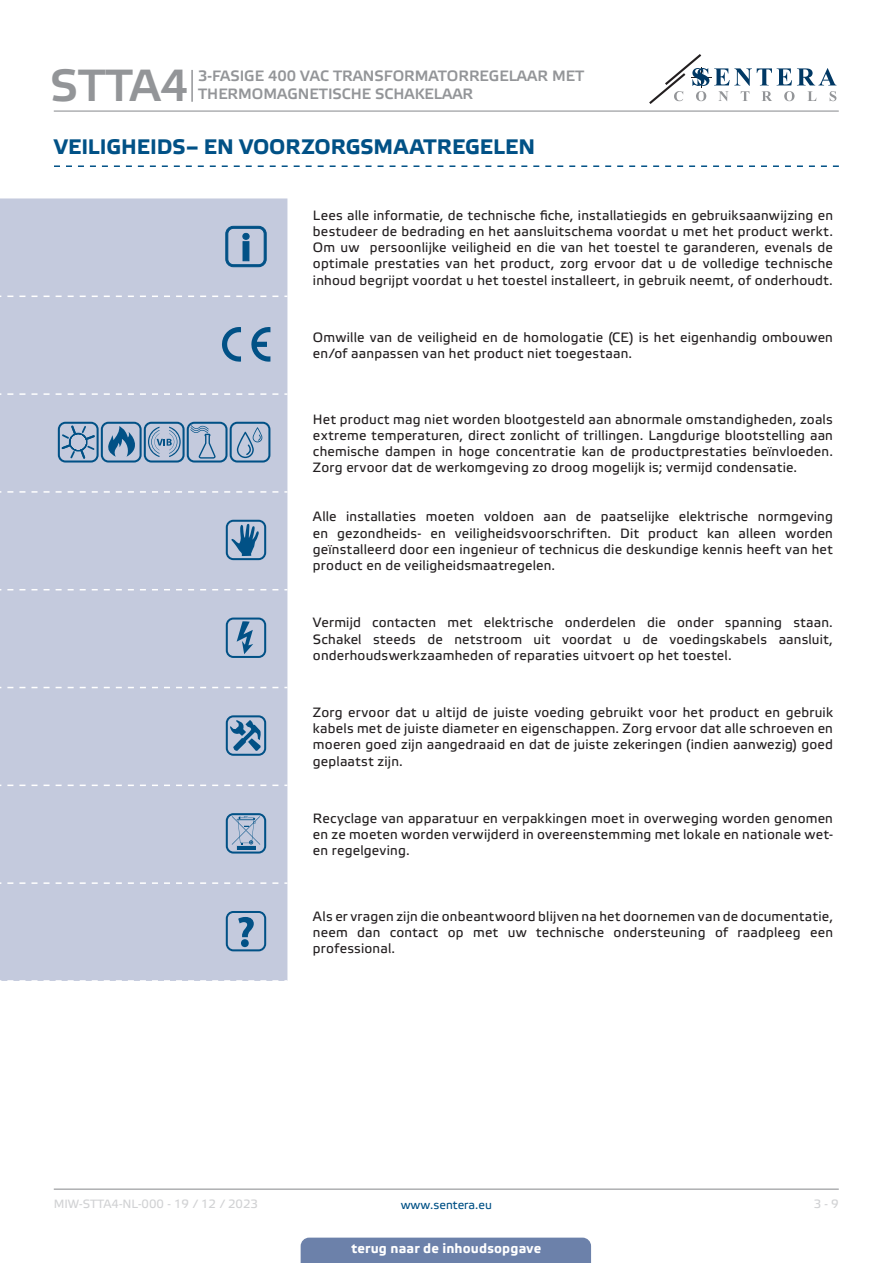
<style>
.page{position:relative;width:893px;height:1263px;background:#fff}
.page>*{position:absolute;margin:0;border:0;box-sizing:border-box;transform-origin:0 0}
.t1{font:45px "Etelka Medium Pro";color:#939598}
.t2{font:700 21px "Etelka Text Pro";color:#015186}
.t3{font:15px/18px "Etelka Medium Pro";color:#939598}
.table_text{font:13.5px/16.2px "Etelka Text Pro";letter-spacing:.015em;color:#231f20;text-align:justify}
.t4{font:700 13.5px "Etelka Text Pro";letter-spacing:.01em;color:#fff}
.t5{font:12px "Etelka Text Pro";color:#d1d2d4}
.t6{font:12px "Etelka Text Pro";color:#015186}
</style>
<div class="page">
<hr style="left:54px;top:111px;width:785px;height:1px;background:#939598">
<hr style="left:54px;top:1188px;width:785px;height:2px;background:#939598">
<svg style="left:649px;top:54px;width:187px;height:50px"></svg>
<div style="left:301px;top:1237px;width:290px;height:26px;background:#6c81aa"></div>
<hr style="left:191px;top:70px;width:2px;height:32px;background:#939598">
<svg style="left:54px;top:165px;width:785px;height:2px"></svg>
<div style="left:0;top:198px;width:287px;height:783px;background:#c4cadd"></div>
<svg style="left:7px;top:296px;width:280px;height:1px"></svg>
<svg style="left:7px;top:393px;width:280px;height:2px"></svg>
<svg style="left:7px;top:491px;width:280px;height:2px"></svg>
<svg style="left:7px;top:589px;width:280px;height:1px"></svg>
<svg style="left:7px;top:687px;width:280px;height:1px"></svg>
<svg style="left:7px;top:784px;width:280px;height:2px"></svg>
<svg style="left:7px;top:882px;width:280px;height:2px"></svg>
<svg style="left:7px;top:980px;width:280px;height:1px"></svg>
<svg style="left:226px;top:226px;width:40px;height:41px;background:#82a1bf"></svg>
<svg style="left:221px;top:327px;width:20px;height:35px"></svg>
<svg style="left:251px;top:326px;width:19px;height:36px"></svg>
<svg style="left:58px;top:422px;width:212px;height:40px;background:#8ca7c4"></svg>
<svg style="left:226px;top:520px;width:40px;height:40px;background:#7196b8"></svg>
<svg style="left:226px;top:617px;width:40px;height:41px;background:#87a4c2"></svg>
<svg style="left:226px;top:715px;width:40px;height:41px;background:#7197b8"></svg>
<svg style="left:226px;top:813px;width:40px;height:40px;background:#8da7c4"></svg>
<svg style="left:226px;top:911px;width:40px;height:40px;background:#89a5c2"></svg>
<h1 class="t1" style="left:50px;top:61px;width:140px">STTA4</h1>
<p class="t3" style="left:198px;top:67px;width:388px">3-FASIGE 400 VAC TRANSFORMATORREGELAAR MET<br>THERMOMAGNETISCHE SCHAKELAAR</p>
<p class="t2" style="left:54px;top:135px;width:483px">VEILIGHEIDS– EN VOORZORGSMAATREGELEN</p>
<p class="table_text" style="left:313px;top:208px;width:522px">Lees alle informatie, de technische fiche, installatiegids en gebruiksaanwijzing en bestudeer de bedrading en het aansluitschema voordat u met het product werkt.<br>Om uw persoonlijke veiligheid en die van het toestel te garanderen, evenals de optimale prestaties van het product, zorg ervoor dat u de volledige technische inhoud begrijpt voordat u het toestel installeert, in gebruik neemt, of onderhoudt.</p>
<p class="table_text" style="left:313px;top:330px;width:521px">Omwille van de veiligheid en de homologatie (CE) is het eigenhandig ombouwen en/of aanpassen van het product niet toegestaan.</p>
<p class="table_text" style="left:313px;top:412px;width:521px">Het product mag niet worden blootgesteld aan abnormale omstandigheden, zoals extreme temperaturen, direct zonlicht of trillingen. Langdurige blootstelling aan chemische dampen in hoge concentratie kan de productprestaties beïnvloeden.<br>Zorg ervoor dat de werkomgeving zo droog mogelijk is; vermijd condensatie.</p>
<p class="table_text" style="left:313px;top:509px;width:521px">Alle installaties moeten voldoen aan de paatselijke elektrische normgeving en gezondheids- en veiligheidsvoorschriften. Dit product kan alleen worden geïnstalleerd door een ingenieur of technicus die deskundige kennis heeft van het product en de veiligheidsmaatregelen.</p>
<p class="table_text" style="left:313px;top:615px;width:521px">Vermijd contacten met elektrische onderdelen die onder spanning staan.<br>Schakel steeds de netstroom uit voordat u de voedingskabels aansluit, onderhoudswerkzaamheden of reparaties uitvoert op het toestel.</p>
<p class="table_text" style="left:313px;top:705px;width:521px">Zorg ervoor dat u altijd de juiste voeding gebruikt voor het product en gebruik kabels met de juiste diameter en eigenschappen. Zorg ervoor dat alle schroeven en moeren goed zijn aangedraaid en dat de juiste zekeringen (indien aanwezig) goed geplaatst zijn.</p>
<p class="table_text" style="left:313px;top:811px;width:521px">Recyclage van apparatuur en verpakkingen moet in overweging worden genomen en ze moeten worden verwijderd in overeenstemming met lokale en nationale wet&shy;en regelgeving.</p>
<p class="table_text" style="left:313px;top:909px;width:521px">Als er vragen zijn die onbeantwoord blijven na het doornemen van de documentatie, neem dan contact op met uw technische ondersteuning of raadpleeg een professional.</p>
<p class="t5" style="left:54px;top:1197px;width:206px">MIW-STTA4-NL-000 - 19 / 12 / 2023</p>
<p class="t6" style="left:401px;top:1198px;width:93px">www.sentera.eu</p>
<p class="t5" style="left:814px;top:1197px;width:27px">3 - 9</p>
<p class="t4" style="left:351px;top:1240px;width:191px">terug naar de inhoudsopgave</p>
</div>
